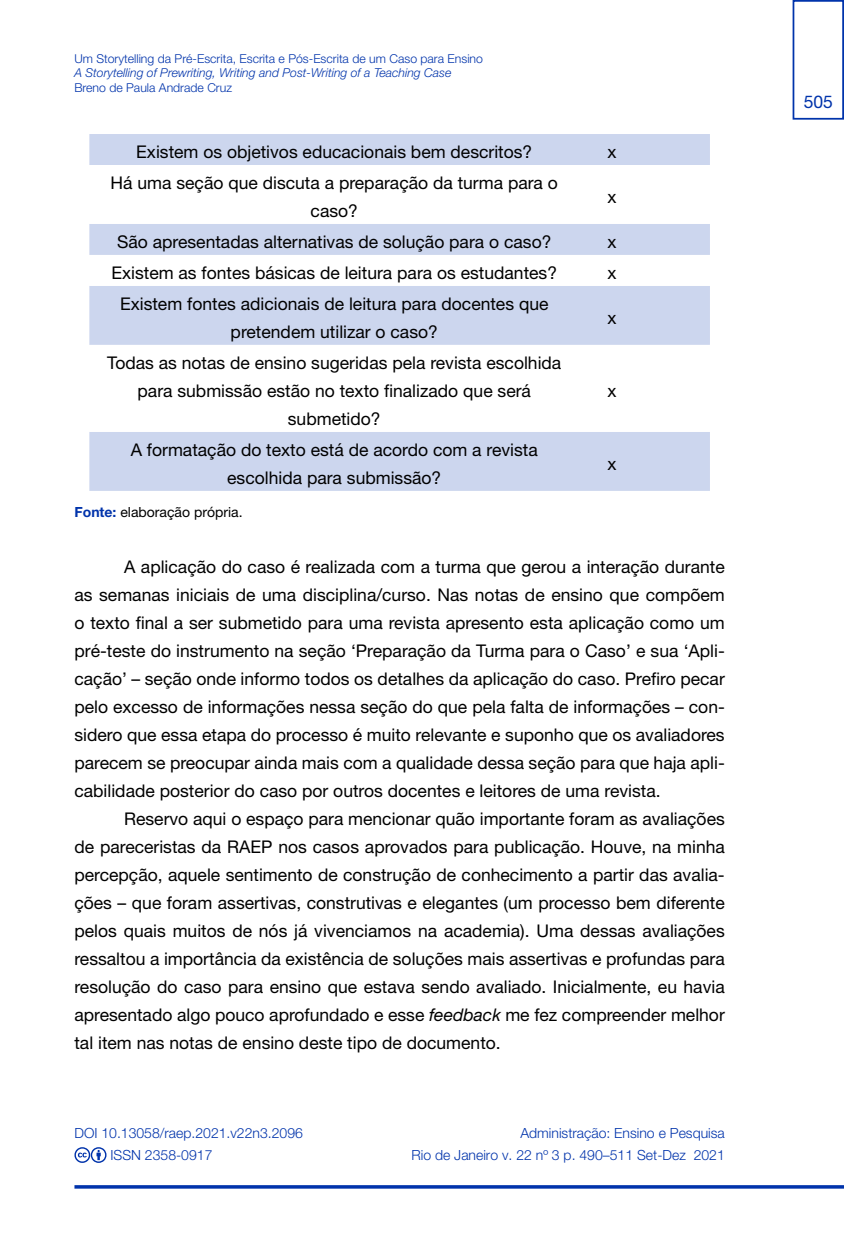
<style>
.page{position:relative;width:844px;height:1241px;background:#fff}
.page>*{position:absolute;margin:0;border:0;box-sizing:border-box;transform-origin:0 0}
.t1{font:17.5px/28px "Helvetica Neue";color:#000;text-align:center}
.t2{font:17.5px "Helvetica Neue";color:#0033ab}
.t3{font:300 14px/21.7px "Helvetica Neue";color:#0033ab}
.t4{font:14px "Helvetica Neue";color:#000}
.t5{font:300 12.25px "Helvetica Neue";color:#0033ab}
.t6{font:italic 300 12.25px "Helvetica Neue";color:#0033ab}
.s1{font-weight:700;color:#0033ab}
.s2{font-style:italic}
</style>
<div class="page">
<svg style="left:74px;top:1185px;width:769px;height:3px;fill:#0033ab"></svg>
<svg style="left:74px;top:1147px;width:32px;height:15px"></svg>
<div style="left:792px;top:0;width:51px;height:120px;border:2px solid #0033ab"></div>
<div style="left:89px;top:134px;width:620px;height:357px;background:#ccd6ee"></div>
<svg style="left:89px;top:165px;width:620px;height:267px"></svg>
<p class="t5" style="left:74px;top:48px;width:410px">Um Storytelling da Pré-Escrita, Escrita e Pós-Escrita de um Caso para Ensino</p>
<p class="t6" style="left:74px;top:63px;width:378px">A Storytelling of Prewriting, Writing and Post-Writing of a Teaching Case</p>
<p class="t5" style="left:74px;top:78px;width:159px">Breno de Paula Andrade Cruz</p>
<p class="t1" style="left:136px;top:139px;width:397px">Existem os objetivos educacionais bem descritos?</p>
<p class="t1" style="left:607px;top:139px;width:11px">x</p>
<p class="t1" style="left:111px;top:169px;width:449px">Há uma seção que discuta a preparação da turma para o caso?</p>
<p class="t1" style="left:607px;top:183px;width:11px">x</p>
<p class="t1" style="left:117px;top:228px;width:435px">São apresentadas alternativas de solução para o caso?</p>
<p class="t1" style="left:607px;top:228px;width:11px">x</p>
<p class="t1" style="left:111px;top:259px;width:447px">Existem as fontes básicas de leitura para os estudantes?</p>
<p class="t1" style="left:607px;top:259px;width:11px">x</p>
<p class="t1" style="left:120px;top:290px;width:430px">Existem fontes adicionais de leitura para docentes que pretendem utilizar o caso?</p>
<p class="t1" style="left:607px;top:304px;width:11px">x</p>
<p class="t1" style="left:107px;top:349px;width:455px">Todas as notas de ensino sugeridas pela revista escolhida para submissão estão no texto finalizado que será submetido?</p>
<p class="t1" style="left:131px;top:436px;width:408px">A formatação do texto está de acordo com a revista escolhida para submissão?</p>
<p class="t4" style="left:74px;top:501px;width:170px"><span class="s1">Fonte:</span> elaboração própria.</p>
<p class="t1" style="left:607px;top:377px;width:11px">x</p>
<p class="t1" style="left:607px;top:450px;width:11px">x</p>
<p class="t1" style="left:74px;top:553px;width:651px;text-align:justify;text-indent:50px">A aplicação do caso é realizada com a turma que gerou a interação durante as semanas iniciais de uma disciplina/curso. Nas notas de ensino que compõem o texto final a ser submetido para uma revista apresento esta aplicação como um pré-teste do instrumento na seção ‘Preparação da Turma para o Caso’ e sua ‘Apli&shy;cação’ – seção onde informo todos os detalhes da aplicação do caso. Prefiro pecar pelo excesso de informações nessa seção do que pela falta de informações – con&shy;sidero que essa etapa do processo é muito relevante e suponho que os avaliadores parecem se preocupar ainda mais com a qualidade dessa seção para que haja apli&shy;cabilidade posterior do caso por outros docentes e leitores de uma revista.</p>
<p class="t1" style="left:74px;top:805px;width:651px;text-align:justify;text-indent:50px">Reservo aqui o espaço para mencionar quão importante foram as avaliações de pareceristas da RAEP nos casos aprovados para publicação. Houve, na minha percepção, aquele sentimento de construção de conhecimento a partir das avalia&shy;ções – que foram assertivas, construtivas e elegantes (um processo bem diferente pelos quais muitos de nós já vivenciamos na academia). Uma dessas avaliações ressaltou a importância da existência de soluções mais assertivas e profundas para resolução do caso para ensino que estava sendo avaliado. Inicialmente, eu havia apresentado algo pouco aprofundado e esse <span class="s2">feedback</span> me fez compreender melhor tal item nas notas de ensino deste tipo de documento.</p>
<p class="t3" style="left:110px;top:1120px;width:194px;text-indent:-36px">DOI 10.13058/raep.2021.v22n3.2096<br>ISSN 2358-0917</p>
<p class="t3" style="left:411px;top:1120px;width:315px;text-align:right">Administração: Ensino e Pesquisa<br>Rio de Janeiro v. 22 nº 3 p. 490–511 Set-Dez 2021</p>
<p class="t2" style="left:803px;top:89px;width:31px">505</p>
</div>
